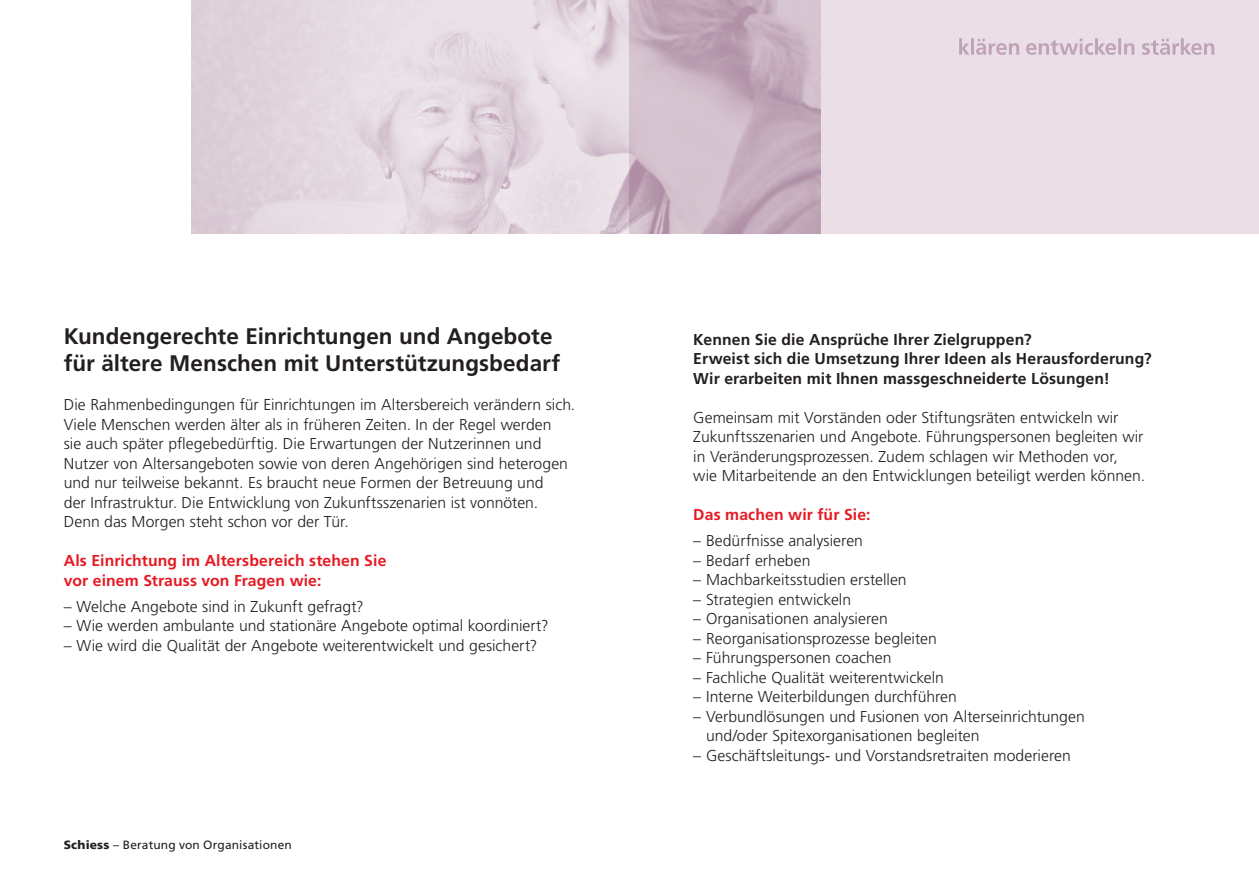
<style>
.page{position:relative;width:1259px;height:893px;background:#fff}
.page>*{position:absolute;margin:0;border:0;box-sizing:border-box;transform-origin:0 0}
.Haupttitel{font:700 22.5px/27px "Frutiger LT Std";color:#231f20}
.Grundtext{font:300 15.75px/19.5px "Frutiger LT Std";color:#231f20}
.Grundtext-2{font:700 15.75px/19.5px "Frutiger LT Std";letter-spacing:.01em;color:#231f20}
.Zwischentitel{font:700 15.75px/19.5px "Frutiger LT Std";letter-spacing:.01em;color:#e51a23}
.t1{font:12px "Frutiger LT Std";letter-spacing:.01em;color:#231f20}
.s1{font-weight:900}
</style>
<div class="page">
<div style="left:629px;top:0;width:630px;height:234px;background:#eadfe6"></div>
<img style="left:191px;top:0;width:630px;height:234px">
<svg style="left:959px;top:38px;width:255px;height:17px"></svg>
<p class="Haupttitel" style="left:64px;top:323px;width:498px">Kundengerechte Einrichtungen und Angebote für ältere Menschen mit Unterstützungsbedarf</p>
<p class="Grundtext" style="left:64px;top:395px;width:513px">Die Rahmenbedingungen für Einrichtungen im Altersbereich verändern sich.<br>Viele Menschen werden älter als in früheren Zeiten. In der Regel werden<br>sie auch später pflegebedürftig. Die Erwartungen der Nutzerinnen und Nutzer von Altersangeboten sowie von deren Angehörigen sind heterogen und nur teilweise bekannt. Es braucht neue Formen der Betreuung und<br>der Infrastruktur. Die Entwicklung von Zukunftsszenarien ist vonnöten.</p>
<p class="Grundtext" style="left:64px;top:512px;width:286px">Denn das Morgen steht schon vor der Tür.</p>
<p class="Zwischentitel" style="left:64px;top:551px;width:324px">Als Einrichtung im Altersbereich stehen Sie vor einem Strauss von Fragen wie:</p>
<p class="Grundtext" style="left:64px;top:597px;width:301px">– Welche Angebote sind in Zukunft gefragt?</p>
<p class="Grundtext" style="left:64px;top:616px;width:486px">– Wie werden ambulante und stationäre Angebote optimal koordiniert?</p>
<p class="Grundtext" style="left:64px;top:636px;width:475px">– Wie wird die Qualität der Angebote weiterentwickelt und gesichert?</p>
<p class="t1" style="left:64px;top:838px;width:230px"><span class="s1">Schiess</span> – Beratung von Organisationen</p>
<p class="Grundtext-2" style="left:693px;top:330px;width:460px">Kennen Sie die Ansprüche Ihrer Zielgruppen?<br>Erweist sich die Umsetzung Ihrer Ideen als Herausforderung?<br>Wir erarbeiten mit Ihnen massgeschneiderte Lösungen!</p>
<p class="Grundtext" style="left:693px;top:408px;width:453px">Gemeinsam mit Vorständen oder Stiftungsräten entwickeln wir Zukunftsszenarien und Angebote. Führungspersonen begleiten wir in Veränderungsprozessen. Zudem schlagen wir Methoden vor, wie Mitarbeitende an den Entwicklungen beteiligt werden können.</p>
<p class="Zwischentitel" style="left:693px;top:505px;width:179px">Das machen wir für Sie:</p>
<p class="Grundtext" style="left:693px;top:531px;width:171px">– Bedürfnisse analysieren</p>
<p class="Grundtext" style="left:693px;top:551px;width:119px">– Bedarf erheben</p>
<p class="Grundtext" style="left:693px;top:570px;width:215px">– Machbarkeitsstudien erstellen</p>
<p class="Grundtext" style="left:693px;top:590px;width:159px">– Strategien entwickeln</p>
<p class="Grundtext" style="left:693px;top:609px;width:196px">– Organisationen analysieren</p>
<p class="Grundtext" style="left:693px;top:629px;width:245px">– Reorganisationsprozesse begleiten</p>
<p class="Grundtext" style="left:693px;top:648px;width:200px">– Führungspersonen coachen</p>
<p class="Grundtext" style="left:693px;top:668px;width:252px">– Fachliche Qualität weiterentwickeln</p>
<p class="Grundtext" style="left:693px;top:687px;width:265px">– Interne Weiterbildungen durchführen</p>
<p class="Grundtext" style="left:706px;top:707px;width:380px;text-indent:-13px">– Verbundlösungen und Fusionen von Alterseinrichtungen und/oder Spitexorganisationen begleiten</p>
<p class="Grundtext" style="left:693px;top:746px;width:379px">– Geschäftsleitungs- und Vorstandsretraiten moderieren</p>
</div>
